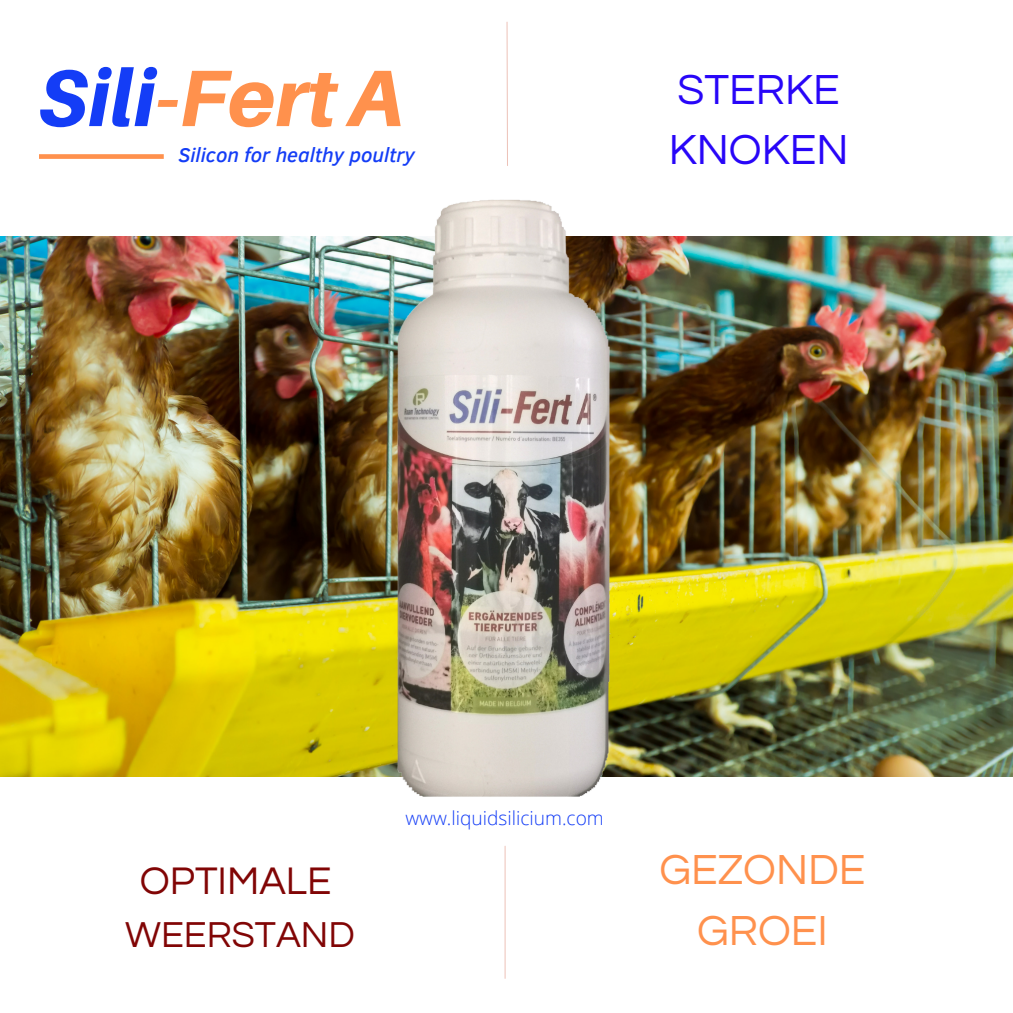
<style>
.page{position:relative;width:1013px;height:1013px;background:#fff}
.page>*{position:absolute;margin:0;border:0;box-sizing:border-box;transform-origin:0 0}
.t1{font:italic 800 80px "Aileron";color:#ff914d}
.t2{font:43.75px/61px "Questrial";color:#2806f8}
.t3{font:43.75px/61px "Questrial";color:#ff914d;text-align:center}
.t4{font:40px "Questrial";color:#810505}
.t5{font:37.5px "Questrial";color:#810505}
.t6{font:italic 500 20.38px "Clear Sans";color:#143df6}
.t7{font:300 19.12px "Open Sans";color:#143df6}
.s1{color:#143df6}
</style>
<div class="page">
<hr style="left:504px;top:846px;width:1px;height:132px;background:#edc2b8">
<img style="left:0;top:236px;width:1012px;height:540px">
<img style="left:375px;top:199px;width:265px;height:598px">
<svg style="left:506px;top:22px;width:2px;height:144px"></svg>
<div style="left:39px;top:154px;width:125px;height:5px;background:#ff914d"></div>
<h1 class="t1" style="left:39px;top:48px;width:366px"><span class="s1">Sili</span>-FertA</h1>
<p class="t6" style="left:178px;top:139px;width:238px">Silicon for healthy poultry</p>
<h2 class="t2" style="left:668px;top:60px;width:181px">STERKE<br>KNOKEN</h2>
<h3 class="t4" style="left:140px;top:861px;width:193px">OPTIMALE</h3>
<h3 class="t5" style="left:125px;top:915px;width:231px">WEERSTAND</h3>
<p class="t7" style="left:405px;top:804px;width:200px">www.liquidsilicium.com</p>
<h2 class="t3" style="left:659px;top:840px;width:208px">GEZONDE<br>GROEI</h2>
</div>
